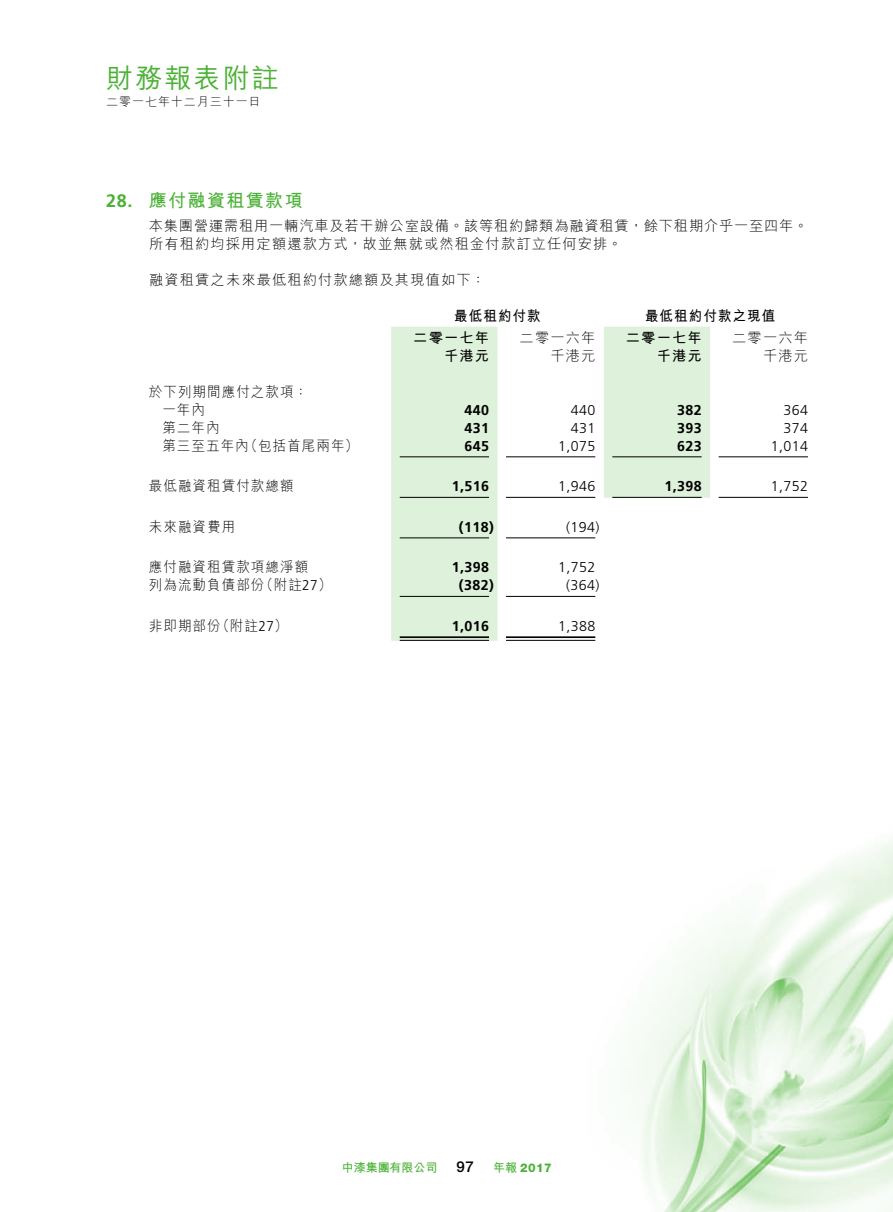
<style>
.page{position:relative;width:893px;height:1212px;background:#fff}
.page>*{position:absolute;margin:0;border:0;box-sizing:border-box;transform-origin:0 0}
.t1{font:500 27px "M Hei HK";letter-spacing:.08em;color:#4ab134}
.t2{font:700 18px "M Hei HK";letter-spacing:.08em;color:#4ab134}
.t3{font:500 15px "Helvetica Neue LT Std";color:#000}
.t4{font:300 14.25px/18px "M Hei HK";letter-spacing:.08em;color:#000;scale:.95 1}
.t5{font:300 14.25px/18px "M Hei HK";letter-spacing:.055em;color:#000}
.t6{font:300 14.25px "Frutiger LT Std";letter-spacing:.03em;color:#000}
.t7{font:700 14.25px "Frutiger LT Std";letter-spacing:.03em;color:#000}
.t8{font:300 14.25px "M Hei HK";letter-spacing:.08em;color:#000}
.t9{font:700 14.25px "M Hei HK";letter-spacing:.08em;color:#000}
.t10{font:700 14.25px "M Hei HK";letter-spacing:.08em;color:#000;scale:.95 1}
.t11{font:300 12px "M Hei HK";letter-spacing:.08em;color:#000}
.t12{font:700 12px "M Hei HK";color:#4ab134}
.t13{font:800 12px "Helvetica Neue LT Std";color:#4ab134}
.s1{font-family:"Frutiger LT Std"}
.s2{font-family:"M Hei HK";font-weight:700}
</style>
<div class="page">
<img style="left:391px;top:326px;width:502px;height:886px">
<svg style="left:391px;top:327px;width:319px;height:314px;fill:#def1da"></svg>
<hr style="left:400px;top:456px;width:89px;height:1px;background:#000">
<hr style="left:506px;top:456px;width:89px;height:1px;background:#000">
<hr style="left:612px;top:456px;width:90px;height:1px;background:#000">
<hr style="left:719px;top:456px;width:89px;height:1px;background:#000">
<hr style="left:400px;top:497px;width:89px;height:1px;background:#000">
<hr style="left:506px;top:497px;width:89px;height:1px;background:#000">
<hr style="left:612px;top:497px;width:90px;height:1px;background:#000">
<hr style="left:719px;top:497px;width:89px;height:1px;background:#000">
<hr style="left:400px;top:537px;width:89px;height:1px;background:#000">
<hr style="left:506px;top:537px;width:89px;height:1px;background:#000">
<hr style="left:400px;top:596px;width:89px;height:1px;background:#000">
<hr style="left:506px;top:596px;width:89px;height:1px;background:#000">
<hr style="left:400px;top:636px;width:89px;height:2px;background:#000">
<hr style="left:400px;top:640px;width:89px;height:1px;background:#000">
<hr style="left:506px;top:636px;width:89px;height:2px;background:#000">
<hr style="left:506px;top:640px;width:89px;height:1px;background:#000">
<h1 class="t1" style="left:106px;top:58px;width:174px">財務報表附註</h1>
<p class="t11" style="left:106px;top:93px;width:156px">二零一七年十二月三十一日</p>
<p class="t2" style="left:106px;top:188px;width:198px"><span class="s1">28.</span> 應付融資租賃款項</p>
<p class="t5" style="left:149px;top:216px;width:661px">本集團營運需租用一輛汽車及若干辦公室設備。該等租約歸類為融資租賃，餘下租期介乎一至四年。所有租約均採用定額還款方式，故並無就或然租金付款訂立任何安排。</p>
<p class="t8" style="left:149px;top:269px;width:338px">融資租賃之未來最低租約付款總額及其現值如下：</p>
<p class="t10" style="left:454px;top:305px;width:93px">最低租約付款</p>
<p class="t10" style="left:645px;top:305px;width:139px">最低租約付款之現值</p>
<p class="t9" style="left:413px;top:327px;width:77px">二零一七年</p>
<p class="t8" style="left:520px;top:328px;width:77px">二零一六年</p>
<p class="t9" style="left:626px;top:327px;width:77px">二零一七年</p>
<p class="t8" style="left:732px;top:328px;width:77px">二零一六年</p>
<p class="t9" style="left:444px;top:345px;width:46px">千港元</p>
<p class="t8" style="left:550px;top:346px;width:46px">千港元</p>
<p class="t9" style="left:657px;top:345px;width:46px">千港元</p>
<p class="t8" style="left:763px;top:346px;width:46px">千港元</p>
<p class="t4" style="left:162px;top:382px;width:154px;text-indent:-14px">於下列期間應付之款項：一年內</p>
<p class="t7" style="left:464px;top:401px;width:26px">440</p>
<p class="t6" style="left:571px;top:402px;width:26px">440</p>
<p class="t7" style="left:677px;top:401px;width:26px">382</p>
<p class="t6" style="left:783px;top:402px;width:26px">364</p>
<p class="t4" style="left:162px;top:418px;width:62px">第二年內</p>
<p class="t7" style="left:464px;top:419px;width:26px">431</p>
<p class="t6" style="left:571px;top:420px;width:26px">431</p>
<p class="t7" style="left:677px;top:419px;width:26px">393</p>
<p class="t6" style="left:783px;top:420px;width:26px">374</p>
<p class="t4" style="left:162px;top:436px;width:208px">第三至五年內（包括首尾兩年）</p>
<p class="t7" style="left:464px;top:437px;width:26px">645</p>
<p class="t6" style="left:558px;top:438px;width:39px">1,075</p>
<p class="t7" style="left:677px;top:437px;width:26px">623</p>
<p class="t6" style="left:771px;top:438px;width:39px">1,014</p>
<p class="t4" style="left:149px;top:477px;width:154px">最低融資租賃付款總額</p>
<p class="t7" style="left:452px;top:478px;width:39px">1,516</p>
<p class="t6" style="left:558px;top:478px;width:39px">1,946</p>
<p class="t7" style="left:664px;top:478px;width:39px">1,398</p>
<p class="t6" style="left:771px;top:478px;width:39px">1,752</p>
<p class="t4" style="left:149px;top:517px;width:93px">未來融資費用</p>
<p class="t7" style="left:459px;top:519px;width:36px">(118)</p>
<p class="t6" style="left:566px;top:519px;width:35px">(194)</p>
<p class="t4" style="left:149px;top:558px;width:169px">應付融資租賃款項總淨額</p>
<p class="t7" style="left:452px;top:559px;width:39px">1,398</p>
<p class="t6" style="left:558px;top:559px;width:39px">1,752</p>
<p class="t4" style="left:149px;top:576px;width:194px">列為流動負債部份（附註<span class="s1">27</span>）</p>
<p class="t7" style="left:459px;top:577px;width:36px">(382)</p>
<p class="t6" style="left:566px;top:577px;width:35px">(364)</p>
<p class="t4" style="left:149px;top:616px;width:148px">非即期部份（附註<span class="s1">27</span>）</p>
<p class="t7" style="left:452px;top:618px;width:39px">1,016</p>
<p class="t6" style="left:558px;top:618px;width:39px">1,388</p>
<p class="t12" style="left:342px;top:1159px;width:97px">中漆集團有限公司</p>
<p class="t3" style="left:457px;top:1158px;width:19px">97</p>
<p class="t13" style="left:493px;top:1161px;width:60px"><span class="s2">年報</span> 2017</p>
</div>
